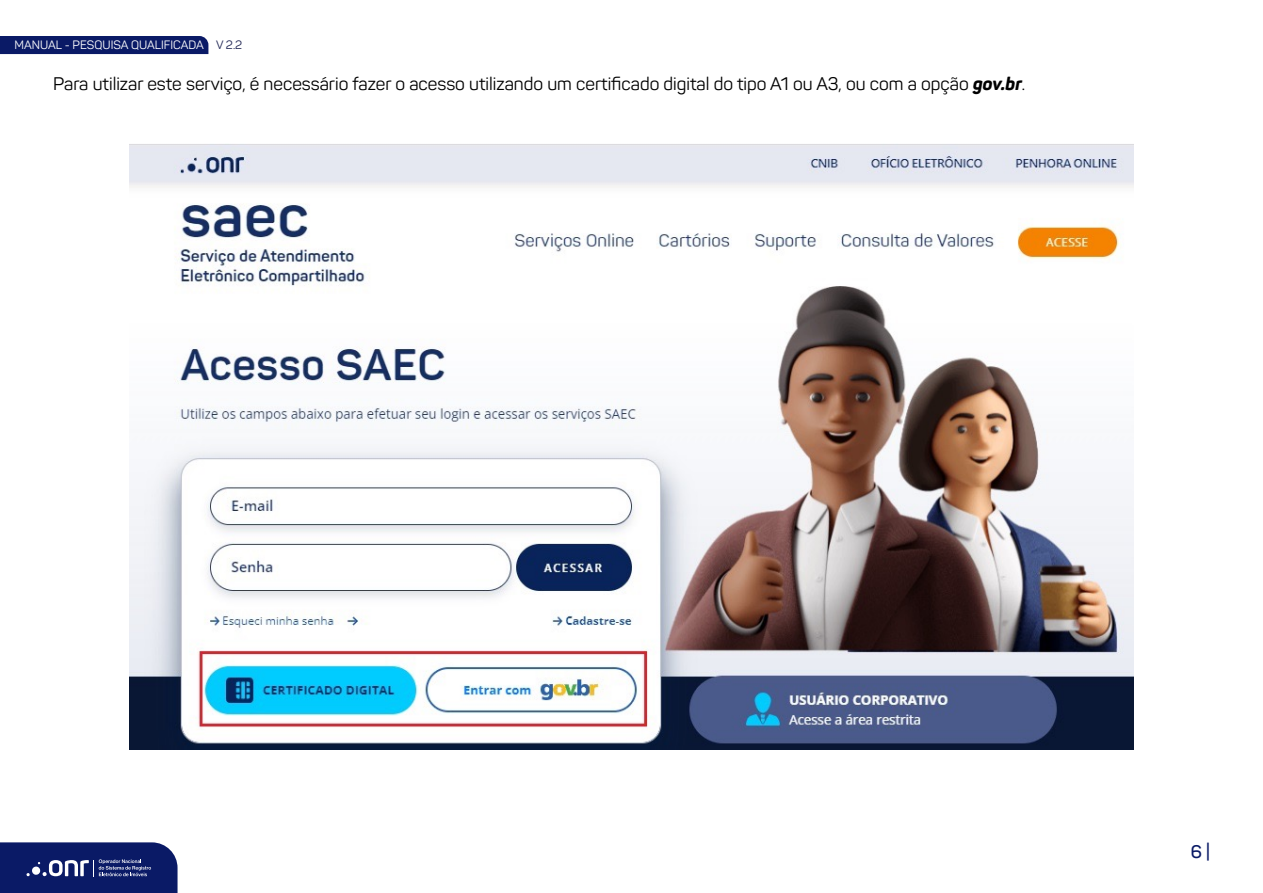
<style>
.page{position:relative;width:1263px;height:893px;background:#fff}
.page>*{position:absolute;margin:0;border:0;box-sizing:border-box;transform-origin:0 0}
.t1{font:18px "Panton";color:#000}
.t2{font:600 18px "Panton";color:#0a1a66}
.t3{font:12px "Panton";color:#fff}
.s1{color:#242a57}
.s2{font-weight:800;font-style:italic}
</style>
<div class="page">
<div style="left:0;top:36px;width:208px;height:18px;background:#0a1a66"></div>
<svg style="left:0;top:842px;width:178px;height:51px;background:#1f2d73"></svg>
<img style="left:130px;top:144px;width:1003px;height:606px">
<p class="t3" style="left:15px;top:38px;width:229px">MANUAL - PESQUISA QUALIFICADA <span class="s1">V 2.2</span></p>
<p class="t1" style="left:53px;top:72px;width:973px">Para utilizar este serviço, é necessário fazer o acesso utilizando um certificado digital do tipo A1 ou A3, ou com a opção <span class="s2">gov.br</span>.</p>
<p class="t2" style="left:1191px;top:841px;width:21px">6 |</p>
</div>
